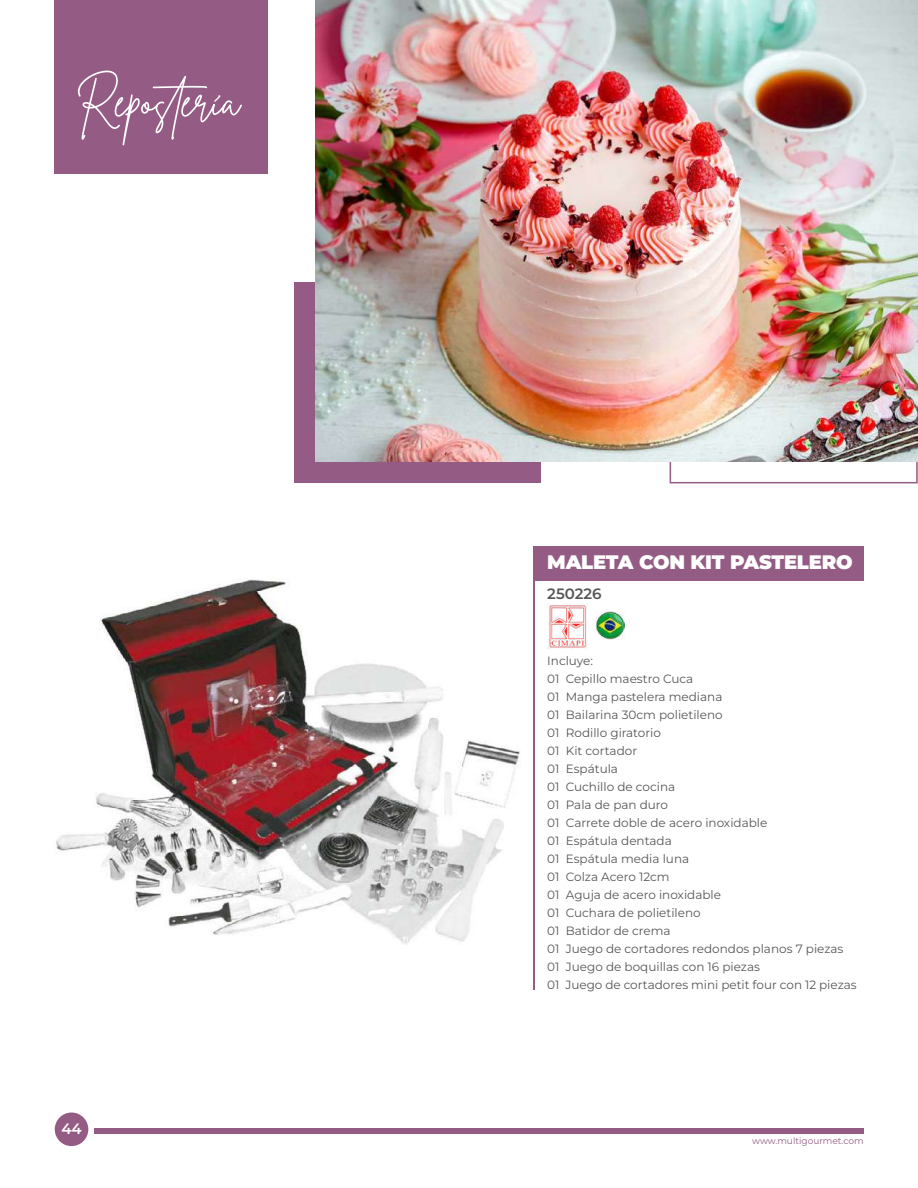
<style>
.page{position:relative;width:918px;height:1188px;background:#fff}
.page>*{position:absolute;margin:0;border:0;box-sizing:border-box;transform-origin:0 0}
.t1{font:900 19.5px "Montserrat";letter-spacing:-.01em;color:#fff}
.t2{font:600 15px "Montserrat";color:#575756}
.t3{font:600 15px "Montserrat";color:#fff}
.t4{font:12px/18px "Montserrat";color:#575756}
.t5{font:9px "Montserrat";color:#945c84}
</style>
<div class="page">
<div style="left:94px;top:1129px;width:770px;height:5px;background:#945c84"></div>
<div style="left:54px;top:0;width:214px;height:173px;background:#945c84"></div>
<div style="left:55px;top:1113px;width:33px;height:33px;background:#945c84;border-radius:50%"></div>
<svg style="left:77px;top:70px;width:165px;height:75px"></svg>
<div style="left:294px;top:282px;width:247px;height:201px;background:#945c84"></div>
<img style="left:56px;top:579px;width:464px;height:366px">
<div style="left:533px;top:547px;width:331px;height:34px;background:#945c84"></div>
<img style="left:547px;top:603px;width:41px;height:46px">
<img style="left:596px;top:612px;width:29px;height:28px">
<hr style="left:533px;top:547px;width:2px;height:443px;background:#945c84">
<img style="left:316px;top:0;width:602px;height:461px">
<p class="t3" style="left:61px;top:1119px;width:22px">44</p>
<h1 class="t1" style="left:547px;top:549px;width:307px">MALETA CON KIT PASTELERO</h1>
<p class="t2" style="left:547px;top:584px;width:56px">250226</p>
<p class="t4" style="left:547px;top:652px;width:311px">Incluye:<br>01 Cepillo maestro Cuca<br>01 Manga pastelera mediana<br>01 Bailarina 30cm polietileno<br>01 Rodillo giratorio<br>01 Kit cortador<br>01 Espátula<br>01 Cuchillo de cocina<br>01 Pala de pan duro<br>01 Carrete doble de acero inoxidable<br>01 Espátula dentada<br>01 Espátula media luna<br>01 Colza Acero 12cm<br>01 Aguja de acero inoxidable<br>01 Cuchara de polietileno<br>01 Batidor de crema<br>01 Juego de cortadores redondos planos 7 piezas<br>01 Juego de boquillas con 16 piezas<br>01 Juego de cortadores mini petit four con 12 piezas</p>
<p class="t5" style="left:752px;top:1134px;width:113px">www.multigourmet.com</p>
</div>
